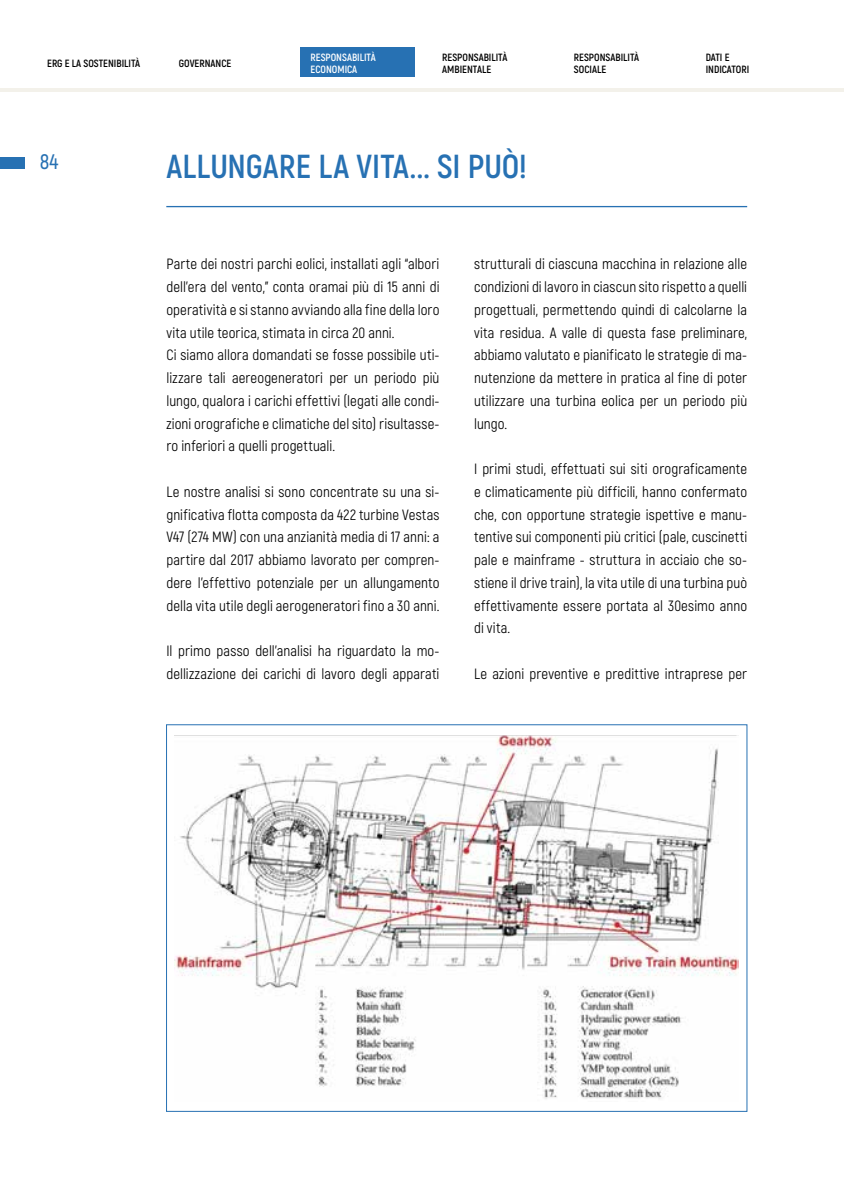
<style>
.page{position:relative;width:844px;height:1191px;background:#fff}
.page>*{position:absolute;margin:0;border:0;box-sizing:border-box;transform-origin:0 0}
.t1{font:700 33.25px "Akrobat";letter-spacing:.005em;color:#2771b3}
.t2{font:600 21px "Akrobat";color:#2771b3}
.t3{font:14.88px/22.8px "Akrobat";letter-spacing:.005em;color:#000;text-align:justify}
.t4{font:700 10.5px/12.6px "Akrobat";color:#000}
.t5{font:700 10.5px/12.6px "Akrobat";color:#fff}
</style>
<div class="page">
<hr style="left:0;top:88px;width:843px;height:4px;background:#f3f1ea">
<div style="left:0;top:157px;width:25px;height:12px;background:#2771b3"></div>
<div style="left:300px;top:47px;width:114px;height:30px;background:#2771b3"></div>
<hr style="left:166px;top:206px;width:581px;height:1px;background:#2771b3">
<img style="left:175px;top:735px;width:563px;height:364px">
<p class="t4" style="left:47px;top:57px;width:94px">ERG E LA SOSTENIBILITÀ</p>
<p class="t4" style="left:442px;top:51px;width:67px">RESPONSABILITÀ<br>AMBIENTALE</p>
<p class="t4" style="left:574px;top:51px;width:67px">RESPONSABILITÀ<br>SOCIALE</p>
<p class="t4" style="left:705px;top:51px;width:45px">DATI E<br>INDICATORI</p>
<p class="t5" style="left:310px;top:51px;width:67px">RESPONSABILITÀ<br>ECONOMICA</p>
<p class="t4" style="left:179px;top:57px;width:54px">GOVERNANCE</p>
<h2 class="t2" style="left:40px;top:149px;width:20px">84</h2>
<h1 class="t1" style="left:166px;top:146px;width:362px">ALLUNGARE LA VITA... SI PUÒ!</h1>
<p class="t3" style="left:166px;top:253px;width:274px;text-align:left">Parte dei nostri parchi eolici, installati agli “albori dell’era del vento,” conta oramai più di 15 anni di operatività e si stanno avviando alla fine della loro vita utile teorica, stimata in circa 20 anni.<br>Ci siamo allora domandati se fosse possibile uti&shy;lizzare tali aereogeneratori per un periodo più lungo, qualora i carichi effettivi (legati alle condi&shy;zioni orografiche e climatiche del sito) risultasse&shy;ro inferiori a quelli progettuali.</p>
<p class="t3" style="left:166px;top:480px;width:274px">Le nostre analisi si sono concentrate su una si&shy;gnificativa flotta composta da 422 turbine Vestas V47 (274 MW) con una anzianità media di 17 anni: a partire dal 2017 abbiamo lavorato per compren&shy;dere l’effettivo potenziale per un allungamento della vita utile degli aerogeneratori fino a 30 anni.</p>
<p class="t3" style="left:166px;top:639px;width:274px">Il primo passo dell’analisi ha riguardato la mo&shy;dellizzazione dei carichi di lavoro degli apparati</p>
<p class="t3" style="left:474px;top:253px;width:274px">strutturali di ciascuna macchina in relazione alle condizioni di lavoro in ciascun sito rispetto a quelli progettuali, permettendo quindi di calcolarne la vita residua. A valle di questa fase preliminare, abbiamo valutato e pianificato le strategie di ma&shy;nutenzione da mettere in pratica al fine di poter utilizzare una turbina eolica per un periodo più lungo.</p>
<p class="t3" style="left:474px;top:457px;width:274px">I primi studi, effettuati sui siti orograficamente e climaticamente più difficili, hanno confermato che, con opportune strategie ispettive e manu&shy;tentive sui componenti più critici (pale, cuscinetti pale e mainframe - struttura in acciaio che so&shy;stiene il drive train), la vita utile di una turbina può effettivamente essere portata al 30esimo anno di vita.</p>
<p class="t3" style="left:474px;top:662px;width:274px">Le azioni preventive e predittive intraprese per</p>
</div>
